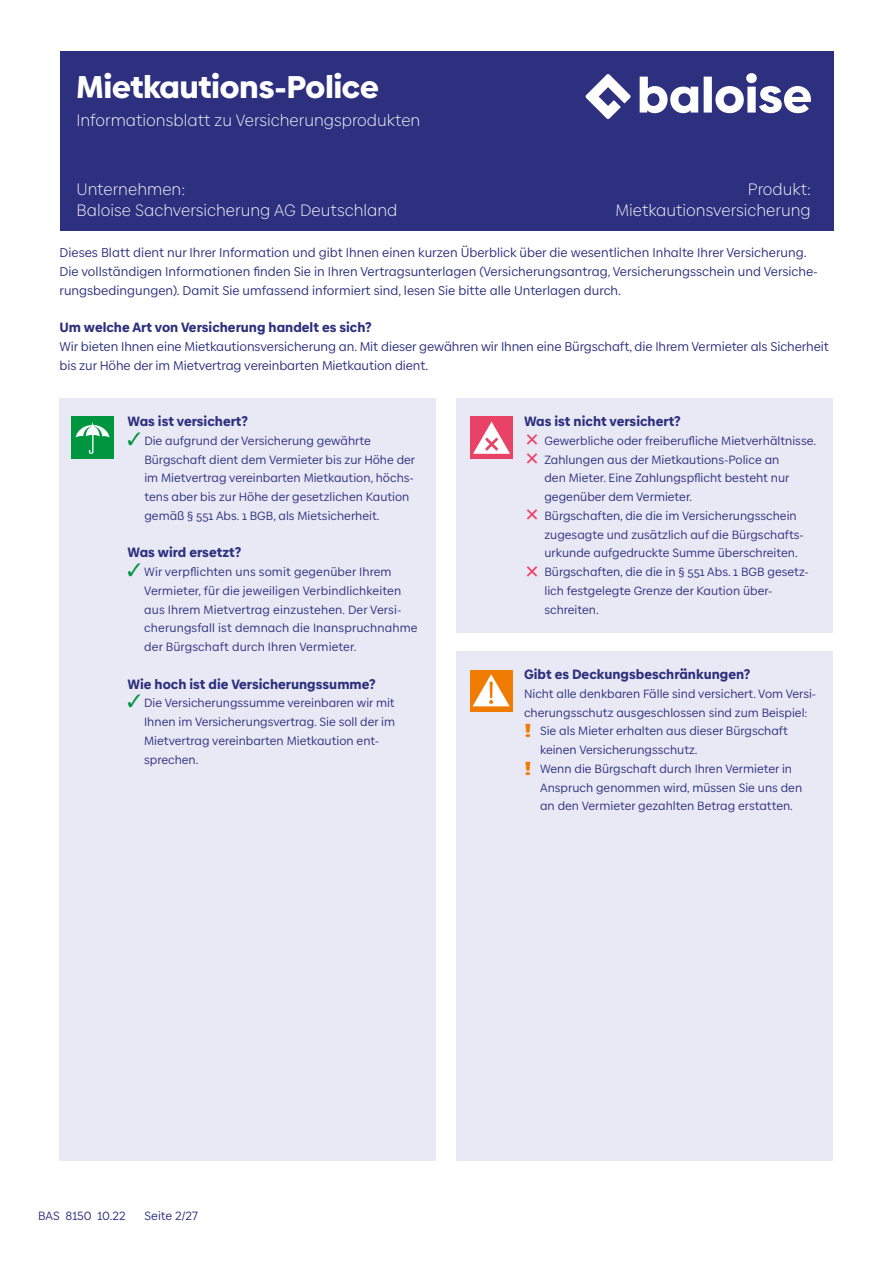
<style>
.page{position:relative;width:893px;height:1263px;background:#fff}
.page>*{position:absolute;margin:0;border:0;box-sizing:border-box;transform-origin:0 0}
.t1{font:900 31.5px "Baloise Create Headline";color:#fff}
.t2{font:300 16.5px/21px "Baloise Create Text";color:#fff}
.t3{font:900 13.5px "Baloise Create Text";color:#2c307e}
.t4{font:12.75px/18.8px "Baloise Create Text";color:#2c307e}
.t5{font:12px/18.8px "Baloise Create Text";color:#2c307e}
.s1{color:#00963f}
.s2{font-weight:900;font-size:18px;color:#ef7c00}
</style>
<div class="page">
<div style="left:60px;top:51px;width:773px;height:180px;background:#2c307e"></div>
<div style="left:60px;top:398px;width:376px;height:763px;background:#e9e9f6"></div>
<div style="left:71px;top:417px;width:43px;height:42px;background:#00963f"></div>
<svg style="left:76px;top:422px;width:34px;height:32px"></svg>
<div style="left:456px;top:398px;width:376px;height:234px;background:#e9e9f6"></div>
<div style="left:470px;top:417px;width:43px;height:42px;background:#e94267"></div>
<svg style="left:473px;top:422px;width:37px;height:32px"></svg>
<svg style="left:585px;top:73px;width:226px;height:46px"></svg>
<div style="left:456px;top:651px;width:376px;height:510px;background:#e9e9f6"></div>
<div style="left:470px;top:670px;width:42px;height:42px;background:#ef7c00"></div>
<svg style="left:473px;top:674px;width:37px;height:32px"></svg>
<h1 class="t1" style="left:77px;top:61px;width:304px">Mietkautions-Police</h1>
<h2 class="t2" style="left:77px;top:110px;width:345px">Informationsblatt zu Versicherungsprodukten</h2>
<h2 class="t2" style="left:77px;top:179px;width:322px">Unternehmen:<br>Baloise Sachversicherung AG Deutschland</h2>
<h2 class="t2" style="left:615px;top:179px;width:197px;text-align:right">Produkt:<br>Mietkautionsversicherung</h2>
<p class="t4" style="left:60px;top:243px;width:760px">Dieses Blatt dient nur Ihrer Information und gibt Ihnen einen kurzen Überblick über die wesentlichen Inhalte Ihrer Versicherung.<br>Die vollständigen Informationen finden Sie in Ihren Vertragsunterlagen (Versicherungsantrag, Versicherungsschein und Versiche&shy;rungsbedingungen). Damit Sie umfassend informiert sind, lesen Sie bitte alle Unterlagen durch.</p>
<p class="t3" style="left:60px;top:318px;width:313px">Um welche Art von Versicherung handelt es sich?</p>
<p class="t4" style="left:60px;top:337px;width:771px">Wir bieten Ihnen eine Mietkautionsversicherung an. Mit dieser gewähren wir Ihnen eine Bürgschaft, die Ihrem Vermieter als Sicherheit bis zur Höhe der im Mietvertrag vereinbarten Mietkaution dient.</p>
<p class="t3" style="left:128px;top:412px;width:122px">Was ist versichert?</p>
<p class="t5" style="left:144px;top:431px;width:272px;text-indent:-17px"><span class="s1">✓</span> Die aufgrund der Versicherung gewährte Bürgschaft dient dem Vermieter bis zur Höhe der im Mietvertrag vereinbarten Mietkaution, höchs&shy;tens aber bis zur Höhe der gesetzlichen Kaution gemäß § 551 Abs. 1 BGB, als Mietsicherheit.</p>
<p class="t3" style="left:128px;top:543px;width:115px">Was wird ersetzt?</p>
<p class="t5" style="left:144px;top:562px;width:275px;text-indent:-17px"><span class="s1">✓</span> Wir verpflichten uns somit gegenüber Ihrem Vermieter, für die jeweiligen Verbindlichkeiten aus Ihrem Mietvertrag einzustehen. Der Versi&shy;cherungsfall ist demnach die Inanspruchnahme der Bürgschaft durch Ihren Vermieter.</p>
<p class="t3" style="left:128px;top:674px;width:249px">Wie hoch ist die Versicherungssumme?</p>
<p class="t5" style="left:144px;top:694px;width:252px;text-indent:-17px"><span class="s1">✓</span> Die Versicherungssumme vereinbaren wir mit Ihnen im Versicherungsvertrag. Sie soll der im Mietvertrag vereinbarten Mietkaution ent&shy;sprechen.</p>
<p class="t3" style="left:524px;top:412px;width:158px">Was ist nicht versichert?</p>
<p class="t5" style="left:544px;top:431px;width:273px">Gewerbliche oder freiberufliche Mietverhältnisse.<br>Zahlungen aus der Mietkautions-Police an<br>den Mieter. Eine Zahlungspflicht besteht nur gegenüber dem Vermieter.<br>Bürgschaften, die die im Versicherungsschein zugesagte und zusätzlich auf die Bürgschafts&shy;urkunde aufgedruckte Summe überschreiten.<br>Bürgschaften, die die in § 551 Abs. 1 BGB gesetz&shy;lich festgelegte Grenze der Kaution über&shy;schreiten.</p>
<p class="t3" style="left:524px;top:665px;width:228px">Gibt es Deckungsbeschränkungen?</p>
<p class="t5" style="left:524px;top:684px;width:294px">Nicht alle denkbaren Fälle sind versichert. Vom Versi-</p>
<p class="t5" style="left:524px;top:703px;width:285px">cherungsschutz ausgeschlossen sind zum Beispiel:</p>
<p class="t5" style="left:524px;top:722px;width:265px"><span class="s2">!</span> Sie als Mieter erhalten aus dieser Bürgschaft</p>
<p class="t5" style="left:540px;top:740px;width:159px">keinen Versicherungsschutz.</p>
<p class="t5" style="left:524px;top:759px;width:269px"><span class="s2">!</span> Wenn die Bürgschaft durch Ihren Vermieter in</p>
<p class="t5" style="left:540px;top:778px;width:264px">Anspruch genommen wird, müssen Sie uns den</p>
<p class="t5" style="left:540px;top:797px;width:254px">an den Vermieter gezahlten Betrag erstatten.</p>
<p class="t5" style="left:38px;top:1207px;width:89px">BAS 8150 10.22</p>
<p class="t5" style="left:145px;top:1207px;width:55px">Seite 2/27</p>
</div>
